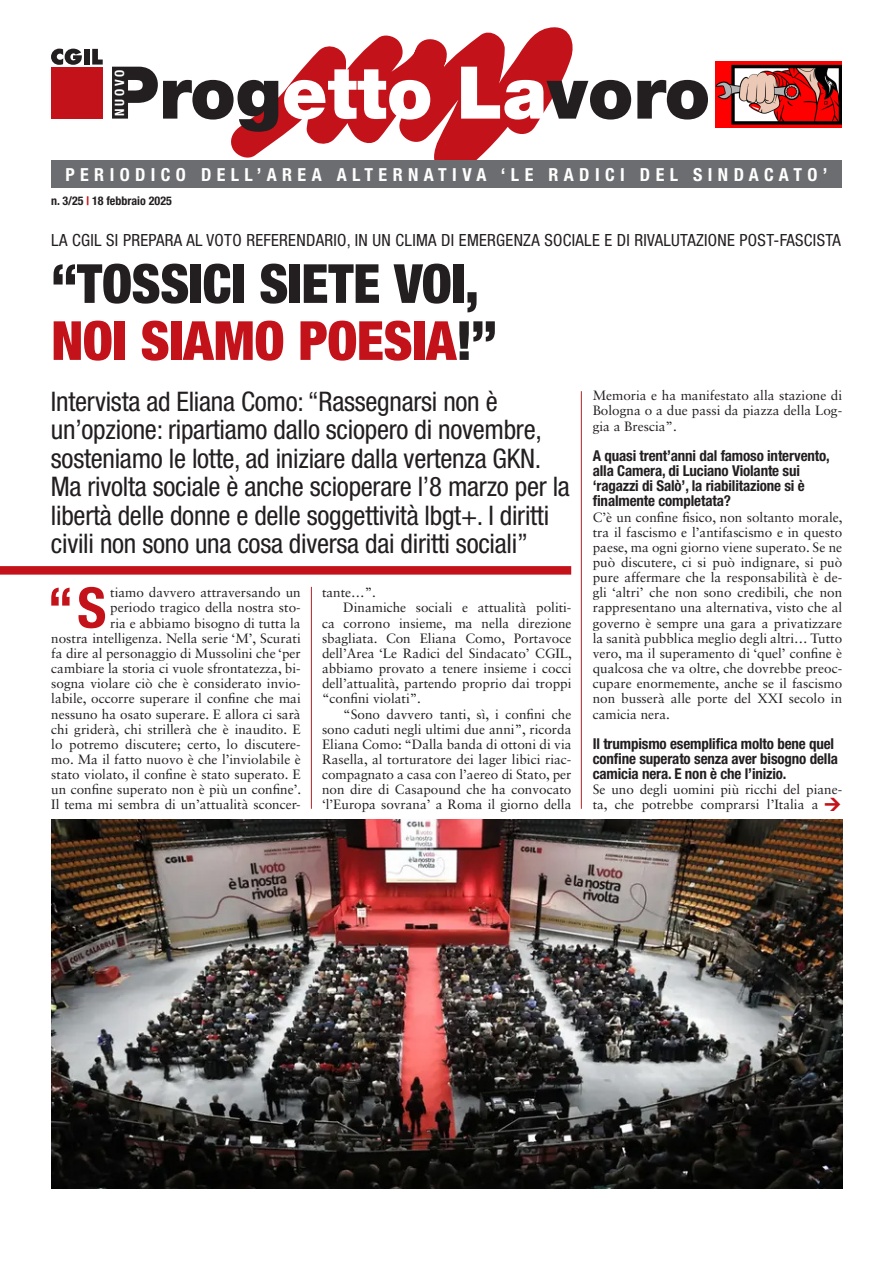
<style>
.page{position:relative;width:893px;height:1263px;background:#fff}
.page>*{position:absolute;margin:0;border:0;box-sizing:border-box;transform-origin:0 0}
.t1{font:700 condensed 55.95px "Helvetica Neue LT Std";color:#c4121a}
.Titolo_ok{font:900 condensed 54px "Helvetica Neue LT Std";letter-spacing:-.005em;color:#231f20}
.Titolo_ok-2{font:900 condensed 54px "Helvetica Neue LT Std";letter-spacing:-.005em;color:#c4121a}
.Sommario{font:condensed 27px/28.5px "Helvetica Neue LT Std";letter-spacing:-.01em;color:#231f20}
.t2{font:700 condensed 18px "Helvetica Neue LT Std";letter-spacing:.3em;color:#fff}
.Sommario-2{font:condensed 16.8px "Helvetica Neue LT Std";letter-spacing:.02em;color:#231f20}
.Domanda{font:700 condensed 15px/15.1px "Helvetica Neue LT Std";letter-spacing:-.01em;color:#231f20}
.t3{font:13.5px/15.1px "Sabon LT Std";color:#231f20;text-align:justify}
.t4{font:700 condensed 12.9px "Helvetica Neue LT Std";letter-spacing:.22em;color:#fff}
.t5{font:700 condensed 12px "Helvetica Neue LT Std";color:#231f20}
.s1{color:#c4121a}
.s2{color:#231f20}
</style>
<div class="page">
<svg style="left:228px;top:27px;width:347px;height:134px"></svg>
<svg style="left:112px;top:67px;width:166px;height:65px"></svg>
<svg style="left:284px;top:69px;width:146px;height:51px"></svg>
<svg style="left:461px;top:67px;width:170px;height:53px"></svg>
<svg style="left:637px;top:80px;width:71px;height:40px"></svg>
<div style="left:51px;top:161px;width:791px;height:27px;background:#6c6d70"></div>
<svg style="left:51px;top:49px;width:31px;height:16px"></svg>
<div style="left:84px;top:49px;width:6px;height:16px;background:#231f20"></div>
<svg style="left:92px;top:49px;width:11px;height:16px"></svg>
<div style="left:51px;top:67px;width:52px;height:52px;background:#c4121a"></div>
<img style="left:716px;top:62px;width:126px;height:66px">
<hr style="left:311px;top:587px;width:1px;height:222px;background:#b32024">
<hr style="left:581px;top:391px;width:1px;height:418px;background:#b32024">
<img style="left:51px;top:820px;width:791px;height:368px">
<div style="left:0;top:566px;width:571px;height:9px;background:#c4121a"></div>
<p class="t4" style="left:112px;top:116px;width:48px;rotate:-90deg">NUOVO</p>
<p class="t2" style="left:65px;top:163px;width:763px">PERIODICO DELL’AREA ALTERNATIVA ‘LE RADICI DEL SINDACATO’</p>
<p class="t5" style="left:51px;top:193px;width:122px">n. 3/25 <span class="s1">|</span> 18 febbraio 2025</p>
<p class="Sommario-2" style="left:51px;top:230px;width:791px">LA CGIL SI PREPARA AL VOTO REFERENDARIO, IN UN CLIMA DI EMERGENZA SOCIALE E DI RIVALUTAZIONE POST-FASCISTA</p>
<p class="Titolo_ok" style="left:51px;top:250px;width:429px">“TOSSICI SIETE VOI,</p>
<p class="Titolo_ok-2" style="left:51px;top:307px;width:447px">NOI SIAMO POESIA<span class="s2">!”</span></p>
<p class="Sommario" style="left:51px;top:387px;width:520px">Intervista ad Eliana Como: “Rassegnarsi non è un’opzione: ripartiamo dallo sciopero di novembre, sosteniamo le lotte, ad iniziare dalla vertenza GKN.<br>Ma rivolta sociale è anche scioperare l’8 marzo per la libertà delle donne e delle soggettività lbgt+. I diritti civili non sono una cosa diversa dai diritti sociali”</p>
<p class="t3" style="left:593px;top:388px;width:251px">Memoria e ha manifestato alla stazione di Bologna o a due passi da piazza della Log&shy;gia a Brescia”.</p>
<p class="Domanda" style="left:593px;top:448px;width:239px">A quasi trent’anni dal famoso intervento, alla Camera, di Luciano Violante sui ‘ragazzi di Salò’, la riabilitazione si è finalmente completata?</p>
<p class="t3" style="left:593px;top:509px;width:251px">C’è un confine fisico, non soltanto morale, tra il fascismo e l’antifascismo e in questo paese, ma ogni giorno viene superato. Se ne può discutere, ci si può indignare, si può pure affermare che la responsabilità è de&shy;gli ‘altri’ che non sono credibili, che non rappresentano una alternativa, visto che al governo è sempre una gara a privatizzare la sanità pubblica meglio degli altri… Tutto vero, ma il superamento di ‘quel’ confine è qualcosa che va oltre, che dovrebbe preoc&shy;cupare enormemente, anche se il fascismo non busserà alle porte del XXI secolo in camicia nera.</p>
<p class="Domanda" style="left:593px;top:736px;width:247px">Il trumpismo esemplifica molto bene quel confine superato senza aver bisogno della camicia nera. E non è che l’inizio.</p>
<p class="t3" style="left:593px;top:782px;width:251px">Se uno degli uomini più ricchi del piane&shy;ta, che potrebbe comprarsi l’Italia a</p>
<p class="t1" style="left:47px;top:574px;width:60px">“S</p>
<p class="t3" style="left:51px;top:585px;width:251px;text-align:right">tiamo davvero attraversando un<br>periodo tragico della nostra sto-<br>ria e abbiamo bisogno di tutta la<br>nostra intelligenza. Nella serie ‘M’, Scurati fa dire al personaggio di Mussolini che ‘per cambiare la storia ci vuole sfrontatezza, bi&shy;sogna violare ciò che è considerato invio&shy;labile, occorre superare il confine che mai nessuno ha osato superare. E allora ci sarà chi griderà, chi strillerà che è inaudito. E lo potremo discutere; certo, lo discutere&shy;mo. Ma il fatto nuovo è che l’inviolabile è stato violato, il confine è stato superato. E un confine superato non è più un confine’.<br>Il tema mi sembra di un’attualità sconcer-</p>
<p class="t3" style="left:322px;top:585px;width:55px">tante…”.</p>
<p class="t3" style="left:322px;top:600px;width:251px;text-indent:21px">Dinamiche sociali e attualità politi&shy;ca corrono insieme, ma nella direzione sbagliata. Con Eliana Como, Portavoce dell’Area ‘Le Radici del Sindacato’ CGIL, abbiamo provato a tenere insieme i cocci dell’attualità, partendo proprio dai troppi “confini violati”.</p>
<p class="t3" style="left:322px;top:706px;width:251px;text-indent:21px">“Sono davvero tanti, sì, i confini che sono caduti negli ultimi due anni”, ricorda Eliana Como: “Dalla banda di ottoni di via Rasella, al torturatore dei lager libici riac&shy;compagnato a casa con l’aereo di Stato, per non dire di Casapound che ha convocato ‘l’Europa sovrana’ a Roma il giorno della</p>
</div>
